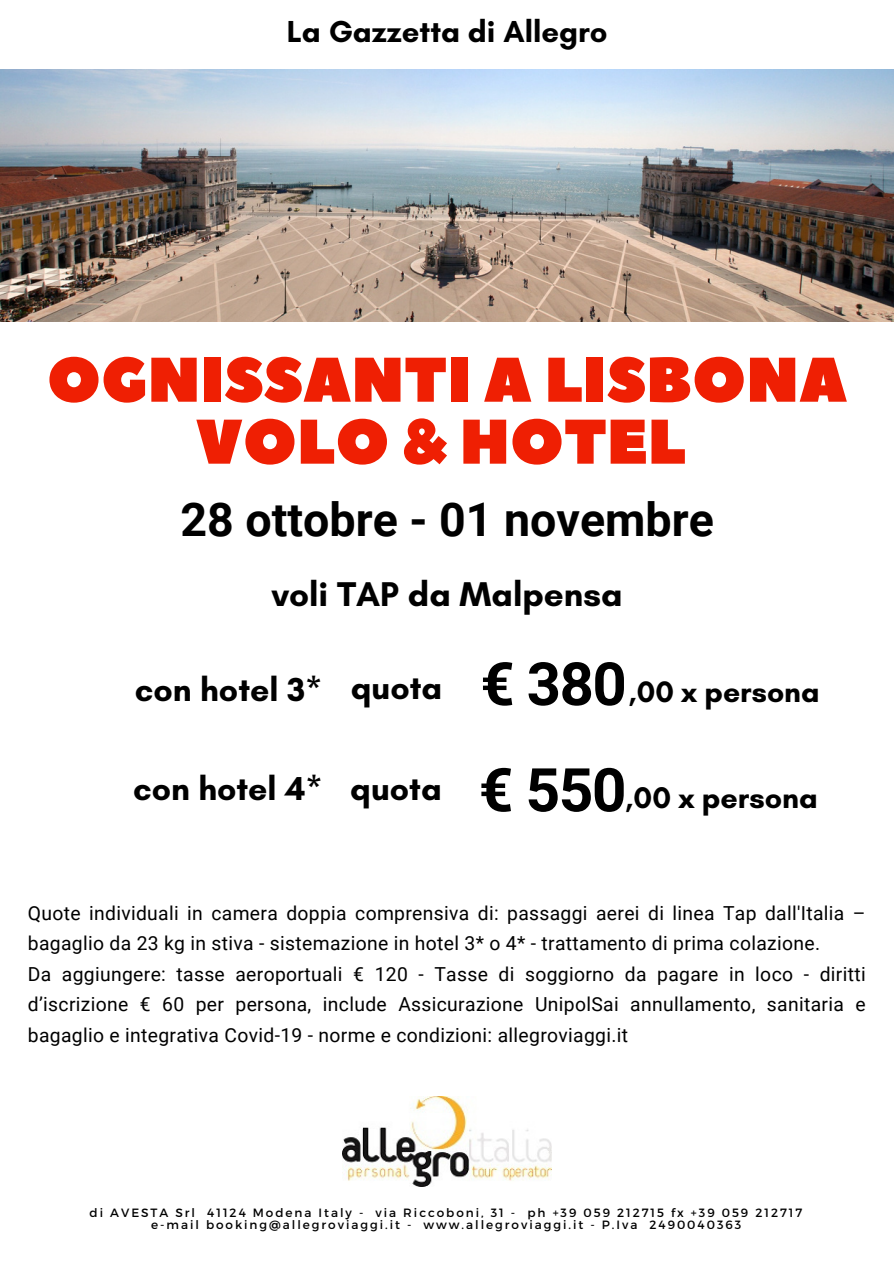
<style>
.page{position:relative;width:894px;height:1264px;background:#fff}
.page>*{position:absolute;margin:0;border:0;box-sizing:border-box;transform-origin:0 0}
.t1{font:62.85px "Peace Sans";color:#ef1f03}
.t2{font:700 60.3px "Roboto";color:#000}
.t3{font:700 59.7px "Roboto";color:#000}
.t4{font:700 46.5px "Roboto";color:#000}
.t5{font:700 34.95px "Glacial Indifference";color:#000}
.t6{font:700 33.75px "Glacial Indifference";color:#000}
.t7{font:700 30.9px "Glacial Indifference";color:#000}
.t8{font:700 30.45px "Glacial Indifference";color:#000}
.t9{font:700 30.15px "Glacial Indifference";color:#000}
.t10{font:19.35px/30.5px "Roboto";letter-spacing:.015em;color:#000}
.t11{font:12px "Montserrat";letter-spacing:.165em;color:#000}
</style>
<div class="page">
<img style="left:343px;top:1096px;width:208px;height:90px">
<img style="left:0;top:69px;width:893px;height:252px">
<p class="t7" style="left:287px;top:12px;width:322px">La Gazzetta di Allegro</p>
<p class="t1" style="left:47px;top:338px;width:801px">OGNISSANTI A LISBONA</p>
<p class="t1" style="left:196px;top:400px;width:491px">VOLO &amp; HOTEL</p>
<p class="t4" style="left:180px;top:493px;width:535px">28 ottobre - 01 novembre</p>
<p class="t5" style="left:272px;top:573px;width:352px">voli TAP da Malpensa</p>
<p class="t6" style="left:135px;top:668px;width:189px">con hotel 3*</p>
<p class="t6" style="left:350px;top:667px;width:93px">quota</p>
<p class="t3" style="left:480px;top:649px;width:148px">€ 380</p>
<p class="t9" style="left:629px;top:673px;width:191px">,00 x persona</p>
<p class="t6" style="left:133px;top:768px;width:191px">con hotel 4*</p>
<p class="t6" style="left:350px;top:767px;width:93px">quota</p>
<p class="t2" style="left:478px;top:755px;width:149px">€ 550</p>
<p class="t8" style="left:626px;top:779px;width:193px">,00 x persona</p>
<p class="t10" style="left:28px;top:898px;width:839px">Quote individuali in camera doppia comprensiva di: passaggi aerei di linea Tap dall'Italia – bagaglio da 23 kg in stiva - sistemazione in hotel 3* o 4* - trattamento di prima colazione.</p>
<p class="t10" style="left:28px;top:958px;width:839px;text-align:justify">Da aggiungere: tasse aeroportuali € 120 - Tasse di soggiorno da pagare in loco - diritti d’iscrizione € 60 per persona, include Assicurazione UnipolSai annullamento, sanitaria e bagaglio e integrativa Covid-19 - norme e condizioni: allegroviaggi.it</p>
<p class="t11" style="left:90px;top:1204px;width:714px">di AVESTA Srl 41124 Modena Italy - via Riccoboni, 31 - ph +39 059 212715 fx +39 059 212717</p>
<p class="t11" style="left:151px;top:1216px;width:591px">e-mail booking@allegroviaggi.it - www.allegroviaggi.it - P.Iva 2490040363</p>
</div>
